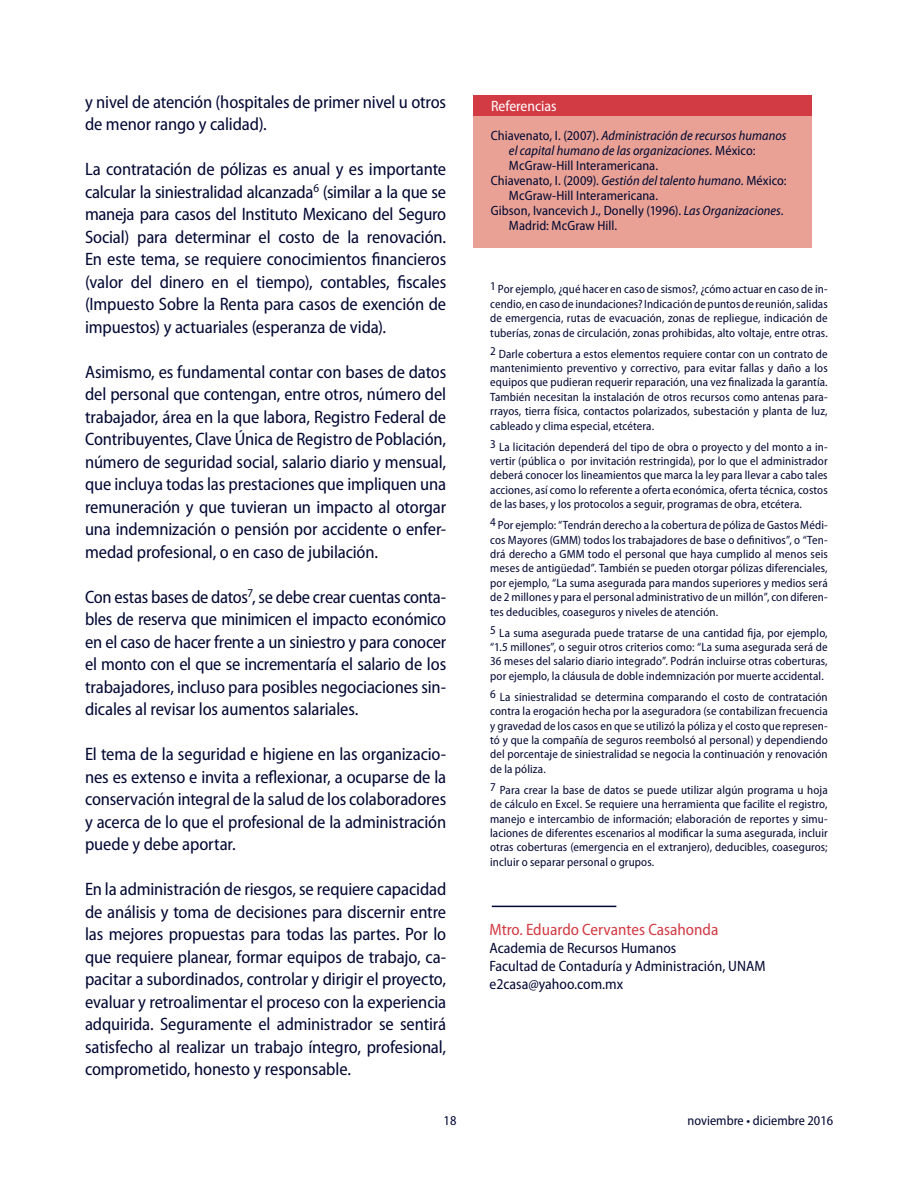
<style>
.page{position:relative;width:918px;height:1188px;background:#fff}
.page>*{position:absolute;margin:0;border:0;box-sizing:border-box;transform-origin:0 0}
.t1{font:semi-condensed 18px/22.5px "Myriad Pro";letter-spacing:-.01em;color:#000732;text-align:justify}
.t2{font:semi-condensed 16.5px "Myriad Pro";color:#d33b44}
.t3{font:semi-condensed 15px/18px "Myriad Pro";color:#000732}
.t4{font:semi-condensed 15px "Myriad Pro";color:#fff}
.t5{font:semi-condensed 13.5px "Myriad Pro";letter-spacing:.005em;color:#000732}
.t6{font:italic semi-condensed 13.5px "Myriad Pro";letter-spacing:.005em;color:#000732}
.t7{font:semi-condensed 12px/14.4px "Myriad Pro";letter-spacing:.01em;color:#000732;text-align:justify}
.s1{font-style:normal}
.s2{font-style:italic}
</style>
<div class="page">
<hr style="left:492px;top:906px;width:124px;height:1px;background:#000732">
<div style="left:473px;top:115px;width:339px;height:133px;background:#e8a194"></div>
<div style="left:473px;top:95px;width:339px;height:21px;background:#d33b44"></div>
<h1 class="t1" style="left:85px;top:91px;width:363px">y nivel de atención (hospitales de primer nivel u otros de menor rango y calidad).</h1>
<p class="t1" style="left:85px;top:158px;width:363px">La contratación de pólizas es anual y es importante calcular la siniestralidad alcanzada<sup>6</sup> (similar a la que se maneja para casos del Instituto Mexicano del Seguro Social) para determinar el costo de la renovación.<br>En este tema, se requiere conocimientos financieros (valor del dinero en el tiempo), contables, fiscales (Impuesto Sobre la Renta para casos de exención de impuestos) y actuariales (esperanza de vida).</p>
<p class="t1" style="left:85px;top:361px;width:363px">Asimismo, es fundamental contar con bases de datos del personal que contengan, entre otros, número del trabajador, área en la que labora, Registro Federal de Contribuyentes, Clave Única de Registro de Población, número de seguridad social, salario diario y mensual, que incluya todas las prestaciones que impliquen una remuneración y que tuvieran un impacto al otorgar una indemnización o pensión por accidente o enfer&shy;medad profesional, o en caso de jubilación.</p>
<p class="t1" style="left:85px;top:586px;width:363px">Con estas bases de datos<sup>7</sup>, se debe crear cuentas conta&shy;bles de reserva que minimicen el impacto económico en el caso de hacer frente a un siniestro y para conocer el monto con el que se incrementaría el salario de los trabajadores, incluso para posibles negociaciones sin&shy;dicales al revisar los aumentos salariales.</p>
<h1 class="t1" style="left:85px;top:743px;width:363px">El tema de la seguridad e higiene en las organizacio&shy;nes es extenso e invita a reflexionar, a ocuparse de la conservación integral de la salud de los colaboradores y acerca de lo que el profesional de la administración puede y debe aportar.</h1>
<p class="t1" style="left:85px;top:878px;width:363px">En la administración de riesgos, se requiere capacidad de análisis y toma de decisiones para discernir entre las mejores propuestas para todas las partes. Por lo que requiere planear, formar equipos de trabajo, ca&shy;pacitar a subordinados, controlar y dirigir el proyecto, evaluar y retroalimentar el proceso con la experiencia adquirida. Seguramente el administrador se sentirá satisfecho al realizar un trabajo íntegro, profesional, comprometido, honesto y responsable.</p>
<p class="t4" style="left:491px;top:98px;width:67px">Referencias</p>
<p class="t6" style="left:491px;top:128px;width:297px"><span class="s1">Chiavenato, I. (2007).</span> Administración de recursos humanos</p>
<p class="t6" style="left:509px;top:143px;width:248px">el capital humano de las organizaciones. <span class="s1">México:</span></p>
<p class="t5" style="left:509px;top:158px;width:151px">McGraw-Hill Interamericana.</p>
<p class="t5" style="left:491px;top:173px;width:297px">Chiavenato, I. (2009). <span class="s2">Gestión del talento humano.</span> México:</p>
<p class="t5" style="left:509px;top:188px;width:151px">McGraw-Hill Interamericana.</p>
<p class="t5" style="left:491px;top:203px;width:294px">Gibson, Ivancevich J., Donelly (1996). <span class="s2">Las Organizaciones.</span></p>
<p class="t5" style="left:509px;top:218px;width:110px">Madrid: McGraw Hill.</p>
<p class="t7" style="left:490px;top:282px;width:339px">1 Por ejemplo, ¿qué hacer en caso de sismos?, ¿cómo actuar en caso de in&shy;cendio, en caso de inundaciones? Indicación de puntos de reunión, salidas de emergencia, rutas de evacuación, zonas de repliegue, indicación de tuberías, zonas de circulación, zonas prohibidas, alto voltaje, entre otras.</p>
<p class="t7" style="left:490px;top:347px;width:339px">2 Darle cobertura a estos elementos requiere contar con un contrato de mantenimiento preventivo y correctivo, para evitar fallas y daño a los equipos que pudieran requerir reparación, una vez finalizada la garantía.<br>También necesitan la instalación de otros recursos como antenas para&shy;rrayos, tierra física, contactos polarizados, subestación y planta de luz, cableado y clima especial, etcétera.</p>
<p class="t7" style="left:490px;top:440px;width:339px">3 La licitación dependerá del tipo de obra o proyecto y del monto a in&shy;vertir (pública o por invitación restringida), por lo que el administrador deberá conocer los lineamientos que marca la ley para llevar a cabo tales acciones, así como lo referente a oferta económica, oferta técnica, costos de las bases, y los protocolos a seguir, programas de obra, etcétera.</p>
<p class="t7" style="left:490px;top:518px;width:339px">4 Por ejemplo: “Tendrán derecho a la cobertura de póliza de Gastos Médi&shy;cos Mayores (GMM) todos los trabajadores de base o definitivos”, o “Ten&shy;drá derecho a GMM todo el personal que haya cumplido al menos seis meses de antigüedad”. También se pueden otorgar pólizas diferenciales, por ejemplo, “La suma asegurada para mandos superiores y medios será de 2 millones y para el personal administrativo de un millón”, con diferen&shy;tes deducibles, coaseguros y niveles de atención.</p>
<p class="t7" style="left:490px;top:626px;width:339px">5 La suma asegurada puede tratarse de una cantidad fija, por ejemplo, “1.5 millones”, o seguir otros criterios como: “La suma asegurada será de 36 meses del salario diario integrado”. Podrán incluirse otras coberturas, por ejemplo, la cláusula de doble indemnización por muerte accidental.</p>
<p class="t7" style="left:490px;top:690px;width:339px">6 La siniestralidad se determina comparando el costo de contratación contra la erogación hecha por la aseguradora (se contabilizan frecuencia y gravedad de los casos en que se utilizó la póliza y el costo que represen&shy;tó y que la compañía de seguros reembolsó al personal) y dependiendo del porcentaje de siniestralidad se negocia la continuación y renovación de la póliza.</p>
<p class="t7" style="left:490px;top:783px;width:339px">7 Para crear la base de datos se puede utilizar algún programa u hoja de cálculo en Excel. Se requiere una herramienta que facilite el registro, manejo e intercambio de información; elaboración de reportes y simu&shy;laciones de diferentes escenarios al modificar la suma asegurada, incluir otras coberturas (emergencia en el extranjero), deducibles, coaseguros; incluir o separar personal o grupos.</p>
<h2 class="t2" style="left:490px;top:920px;width:230px">Mtro. Eduardo Cervantes Casahonda</h2>
<p class="t3" style="left:490px;top:939px;width:278px">Academia de Recursos Humanos<br>Facultad de Contaduría y Administración, UNAM e2casa@yahoo.com.mx</p>
<p class="t5" style="left:444px;top:1113px;width:14px">18</p>
<p class="t5" style="left:688px;top:1113px;width:147px">noviembre • diciembre 2016</p>
</div>
